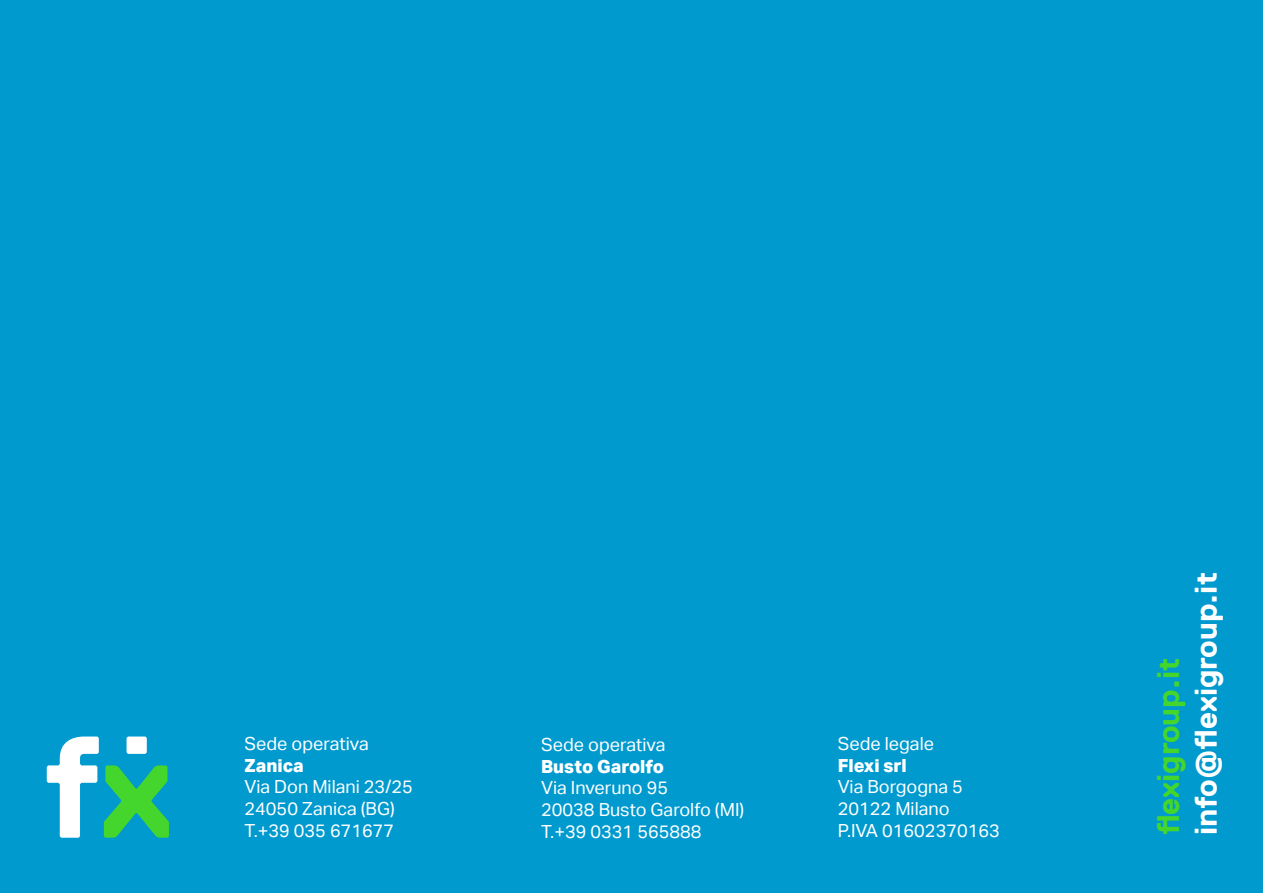
<style>
.page{position:relative;width:1263px;height:893px;background:#009ace}
.page>*{position:absolute;margin:0;border:0;box-sizing:border-box;transform-origin:0 0}
.t1{font:700 31.35px "Replica LL";color:#fff}
.t2{font:700 31.35px "Replica LL";color:#44d62c}
.t3{font:18.15px/21.8px "Aktiv Grotesk";color:#fff}
.t4{font:800 18.15px "Aktiv Grotesk";color:#fff}
</style>
<div class="page">
<svg style="left:47px;top:736px;width:122px;height:102px"></svg>
<p class="t3" style="left:244px;top:733px;width:126px">Sede operativa</p>
<p class="t4" style="left:244px;top:755px;width:61px">Zanica</p>
<p class="t3" style="left:244px;top:776px;width:170px">Via Don Milani 23/25<br>24050 Zanica (BG)<br>T.+39 035 671677</p>
<p class="t3" style="left:541px;top:734px;width:126px">Sede operativa</p>
<p class="t4" style="left:541px;top:756px;width:124px">Busto Garolfo</p>
<p class="t3" style="left:541px;top:777px;width:205px">Via Inveruno 95<br>20038 Busto Garolfo (MI)<br>T.+39 0331 565888</p>
<p class="t3" style="left:838px;top:733px;width:98px">Sede legale</p>
<p class="t4" style="left:838px;top:755px;width:70px">Flexi srl</p>
<p class="t3" style="left:838px;top:776px;width:164px">Via Borgogna 5<br>20122 Milano<br>P.IVA 01602370163</p>
<h1 class="t2" style="left:1151px;top:835px;width:179px;rotate:-90deg">flexigroup.it</h1>
<h1 class="t1" style="left:1188px;top:835px;width:265px;rotate:-90deg">info@flexigroup.it</h1>
</div>
